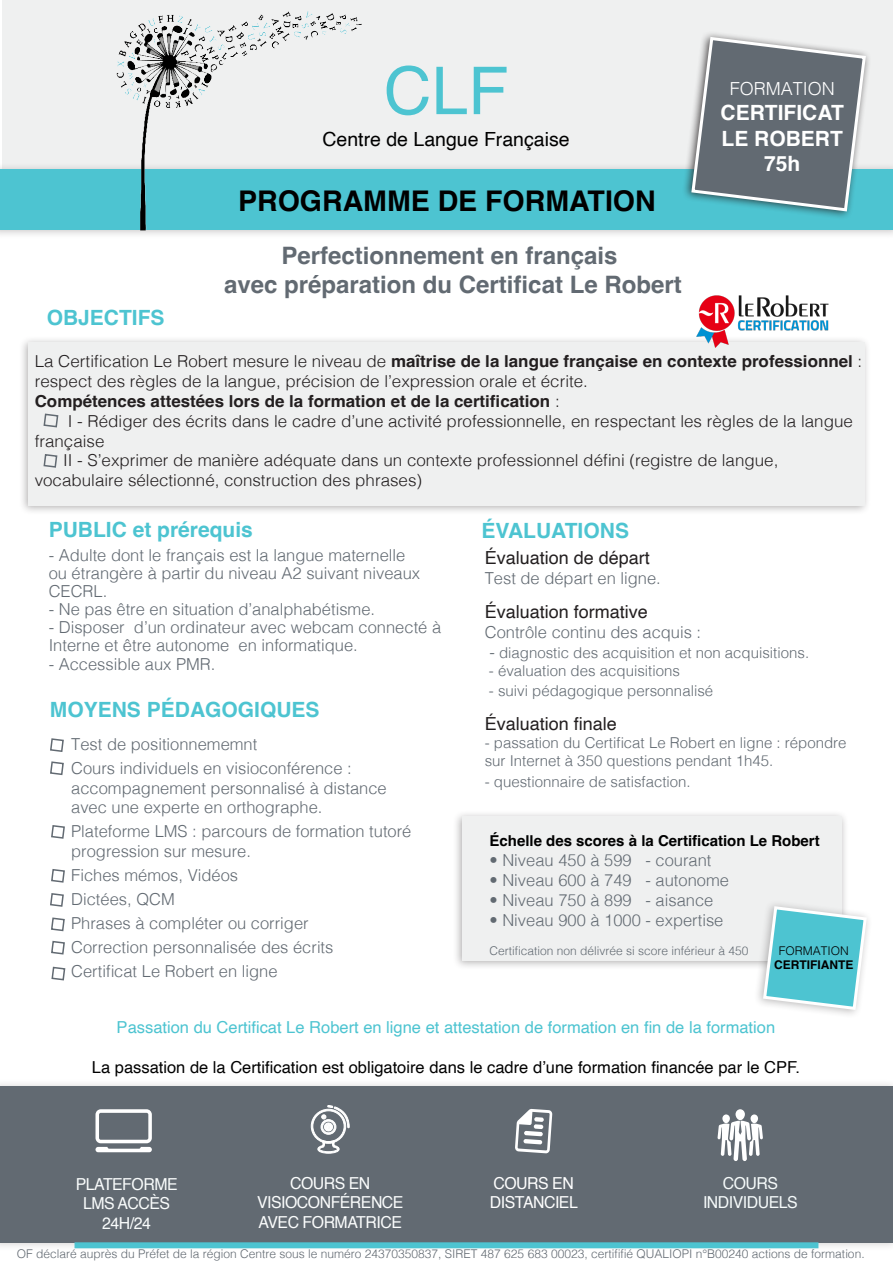
<style>
.page{position:relative;width:893px;height:1263px;background:#fff}
.page>*{position:absolute;margin:0;border:0;box-sizing:border-box;transform-origin:0 0}
.t1{font:66px "Helvetica";color:#4dc4d1}
.t2{font:700 28.5px "Helvetica";color:#000}
.t3{font:700 24px "Helvetica";color:#626a72}
.t4{font:700 21px "Helvetica";color:#4dc4d1}
.t5{font:700 21px/25.2px "Helvetica";color:#fff}
.t6{font:19.5px "Helvetica";color:#000}
.t7{font:18px "Helvetica";color:#231f20}
.t8{font:300 18px "Helvetica";color:#fff}
.t9{font:300 16.5px/19.8px "Helvetica";color:#626a72}
.t10{font:300 16.5px/19.8px "Helvetica";color:#231f20}
.t11{font:16.5px "Helvetica";color:#000}
.t12{font:16.5px "Helvetica";color:#4dc4d1}
.t13{font:700 16.5px "Helvetica";color:#231f20}
.Titre_de_section_de{font:16.5px/19.8px "Helvetica";letter-spacing:-.03em;color:#fbfdfd;text-align:center;scale:.96 1}
.Titre_de_section_de-2{font:16.5px "Helvetica";letter-spacing:-.03em;color:#f9fcfc;scale:.96 1}
.Titre_de_section_de-3{font:16.5px/19.8px "Helvetica";letter-spacing:-.03em;color:#fff;scale:.96 1}
.Titre_de_section_de-4{font:16.5px "Helvetica";letter-spacing:-.03em;color:#f6fbfb;scale:.96 1}
.t14{font:300 15px/18px "Helvetica";color:#626a72}
.t15{font:700 15px "Helvetica";color:#000}
.t16{font:300 12px "Helvetica";color:#626a72}
.t17{font:700 12px "Helvetica";color:#000}
.t18{font:300 12px "Helvetica";color:#000}
.s1{font-weight:700}
.s2{font-weight:300}
.s3{font-size:16.5px}
</style>
<div class="page">
<div style="left:453px;top:810px;width:395px;height:160px;background:#231f20;opacity:.35"></div>
<div style="left:463px;top:816px;width:379px;height:145px;background:#eff0f0"></div>
<div style="left:18px;top:336px;width:853px;height:180px;background:#231f20;opacity:.35"></div>
<div style="left:28px;top:343px;width:837px;height:163px;background:#eff0f0"></div>
<div style="left:2px;top:0;width:891px;height:169px;background:#eff0f0"></div>
<div style="left:0;top:162px;width:893px;height:77px;background:#231f20;opacity:.25"></div>
<div style="left:0;top:169px;width:893px;height:61px;background:#4dc4d1"></div>
<img style="left:112px;top:11px;width:253px;height:228px">
<div style="left:682px;top:31px;width:190px;height:189px;background:#231f20;opacity:.79"></div>
<svg style="left:690px;top:35px;width:178px;height:178px"></svg>
<div style="left:0;top:1079px;width:893px;height:173px;background:#231f20;opacity:.2"></div>
<div style="left:0;top:1086px;width:893px;height:156px;background:#626a72"></div>
<div style="left:722px;top:1114px;width:8px;height:9px;background:#fff;border-radius:50%"></div>
<div style="left:750px;top:1114px;width:8px;height:9px;background:#fff;border-radius:50%"></div>
<div style="left:735px;top:1109px;width:10px;height:11px;background:#fff;border-radius:50%"></div>
<svg style="left:717px;top:1120px;width:46px;height:41px"></svg>
<svg style="left:95px;top:1109px;width:57px;height:43px"></svg>
<svg style="left:515px;top:1109px;width:37px;height:44px"></svg>
<svg style="left:310px;top:1105px;width:40px;height:49px"></svg>
<div style="left:75px;top:1242px;width:743px;height:6px;background:#4dc4d1"></div>
<svg style="left:43px;top:454px;width:15px;height:14px"></svg>
<svg style="left:50px;top:761px;width:14px;height:14px"></svg>
<svg style="left:50px;top:738px;width:14px;height:14px"></svg>
<svg style="left:51px;top:825px;width:14px;height:14px"></svg>
<svg style="left:51px;top:917px;width:14px;height:15px"></svg>
<svg style="left:51px;top:869px;width:14px;height:14px"></svg>
<svg style="left:51px;top:940px;width:14px;height:15px"></svg>
<div style="left:754px;top:900px;width:118px;height:118px;background:#231f20;opacity:.3"></div>
<svg style="left:761px;top:904px;width:107px;height:108px"></svg>
<svg style="left:51px;top:966px;width:15px;height:15px"></svg>
<img style="left:687px;top:295px;width:152px;height:53px">
<svg style="left:50px;top:893px;width:14px;height:14px"></svg>
<svg style="left:43px;top:413px;width:16px;height:15px"></svg>
<p class="t4" style="left:47px;top:305px;width:119px">OBJECTIFS</p>
<p class="t1" style="left:384px;top:40px;width:126px">CLF</p>
<p class="t6" style="left:322px;top:124px;width:249px">Centre de Langue Française</p>
<p class="t2" style="left:238px;top:184px;width:419px">PROGRAMME DE FORMATION</p>
<p class="t3" style="left:282px;top:241px;width:338px">Perfectionnement en français</p>
<p class="t3" style="left:224px;top:270px;width:459px">avec préparation du Certificat Le Robert</p>
<p class="t8" style="left:730px;top:73px;width:107px">FORMATION</p>
<p class="t5" style="left:721px;top:103px;width:125px">CERTIFICAT<br>LE ROBERT</p>
<p class="t5" style="left:764px;top:153px;width:38px">75h</p>
<p class="t10" style="left:35px;top:350px;width:829px">La Certification Le Robert mesure le niveau de <span class="s1">maîtrise de la langue française en contexte professionnel</span> : respect des règles de la langue, précision de l’expression orale et écrite.</p>
<p class="t13" style="left:35px;top:391px;width:526px">Compétences attestées lors de la formation et de la certification <span class="s2">:</span></p>
<p class="t10" style="left:35px;top:410px;width:820px;text-indent:33px">I - Rédiger des écrits dans le cadre d’une activité professionnelle, en respectant les règles de la langue française</p>
<p class="t10" style="left:35px;top:449px;width:745px;text-indent:28px">II - S’exprimer de manière adéquate dans un contexte professionnel défini (registre de langue, vocabulaire sélectionné, construction des phrases)</p>
<p class="t4" style="left:49px;top:516px;width:206px">PUBLIC et prérequis</p>
<p class="t9" style="left:49px;top:545px;width:373px;line-height:18px">- Adulte dont le français est la langue maternelle ou étrangère à partir du niveau A2 suivant niveaux<br>CECRL.</p>
<p class="t9" style="left:49px;top:598px;width:328px">- Ne pas être en situation d’analphabétisme.</p>
<p class="t9" style="left:49px;top:617px;width:394px;line-height:18px">- Disposer d’un ordinateur avec webcam connecté à<br>Interne et être autonome en informatique.</p>
<p class="t9" style="left:49px;top:652px;width:168px">- Accessible aux PMR.</p>
<p class="t4" style="left:50px;top:697px;width:271px">MOYENS PÉDAGOGIQUES</p>
<p class="t9" style="left:71px;top:733px;width:188px">Test de positionnememnt</p>
<p class="t9" style="left:71px;top:757px;width:317px">Cours individuels en visioconférence : accompagnement personnalisé à distance avec une experte en orthographe.</p>
<p class="t9" style="left:71px;top:820px;width:342px">Plateforme LMS : parcours de formation tutoré progression sur mesure.</p>
<p class="t9" style="left:71px;top:864px;width:168px">Fiches mémos, Vidéos</p>
<p class="t9" style="left:71px;top:888px;width:105px">Dictées, QCM</p>
<p class="t9" style="left:71px;top:912px;width:239px">Phrases à compléter ou corriger</p>
<p class="t9" style="left:71px;top:936px;width:264px">Correction personnalisée des écrits</p>
<p class="t9" style="left:71px;top:960px;width:208px">Certificat Le Robert en ligne</p>
<p class="t4" style="left:482px;top:517px;width:149px">ÉVALUATIONS</p>
<p class="t7" style="left:485px;top:544px;width:167px">Évaluation de départ</p>
<p class="t9" style="left:485px;top:567px;width:178px">Test de départ en ligne.</p>
<p class="t7" style="left:485px;top:598px;width:165px">Évaluation formative</p>
<p class="t9" style="left:485px;top:621px;width:218px">Contrôle continu des acquis :</p>
<p class="t14" style="left:489px;top:642px;width:321px"><span class="s3">-</span> diagnostic des acquisition et non acquisitions.</p>
<p class="t14" style="left:489px;top:660px;width:192px">- évaluation des acquisitions</p>
<p class="t14" style="left:489px;top:680px;width:226px">- suivi pédagogique personnalisé</p>
<p class="t7" style="left:485px;top:710px;width:134px">Évaluation finale</p>
<p class="t14" style="left:485px;top:732px;width:363px">- passation du Certificat Le Robert en ligne : répondre sur Internet à 350 questions pendant 1h45.</p>
<p class="t14" style="left:485px;top:771px;width:207px">- questionnaire de satisfaction.</p>
<p class="t15" style="left:490px;top:832px;width:332px">Échelle des scores à la Certification Le Robert</p>
<p class="t9" style="left:490px;top:849px;width:223px">• Niveau 450 à 599 - courant</p>
<p class="t9" style="left:490px;top:869px;width:241px">• Niveau 600 à 749 - autonome</p>
<p class="t9" style="left:490px;top:889px;width:225px">• Niveau 750 à 899 - aisance</p>
<p class="t9" style="left:490px;top:909px;width:235px">• Niveau 900 à 1000 - expertise</p>
<p class="t16" style="left:490px;top:940px;width:260px">Certification non délivrée si score inférieur à 450</p>
<p class="t18" style="left:779px;top:940px;width:72px">FORMATION</p>
<p class="t17" style="left:774px;top:958px;width:81px">CERTIFIANTE</p>
<p class="t12" style="left:117px;top:1014px;width:660px">Passation du Certificat Le Robert en ligne et attestation de formation en fin de la formation</p>
<p class="t11" style="left:92px;top:1054px;width:710px">La passation de la Certification est obligatoire dans le cadre d’une formation financée par le CPF.</p>
<p class="Titre_de_section_de-2" style="left:76px;top:1171px;width:108px">PLATEFORME</p>
<p class="Titre_de_section_de-2" style="left:83px;top:1191px;width:92px">LMS ACCÈS</p>
<p class="Titre_de_section_de-2" style="left:102px;top:1211px;width:52px">24H/24</p>
<p class="Titre_de_section_de" style="left:257px;top:1173px;width:154px">COURS EN<br>VISIOCONFÉRENCE</p>
<p class="Titre_de_section_de" style="left:259px;top:1213px;width:151px">AVEC FORMATRICE</p>
<p class="Titre_de_section_de-3" style="left:490px;top:1173px;width:93px">COURS EN<br>DISTANCIEL</p>
<p class="Titre_de_section_de-4" style="left:723px;top:1170px;width:59px">COURS</p>
<p class="Titre_de_section_de-4" style="left:703px;top:1190px;width:100px">INDIVIDUELS</p>
<p class="t16" style="left:17px;top:1243px;width:849px">OF déclaré auprès du Préfet de la région Centre sous le numéro 24370350837, SIRET 487 625 683 00023, certififié QUALIOPI n°B00240 actions de formation.</p>
</div>
